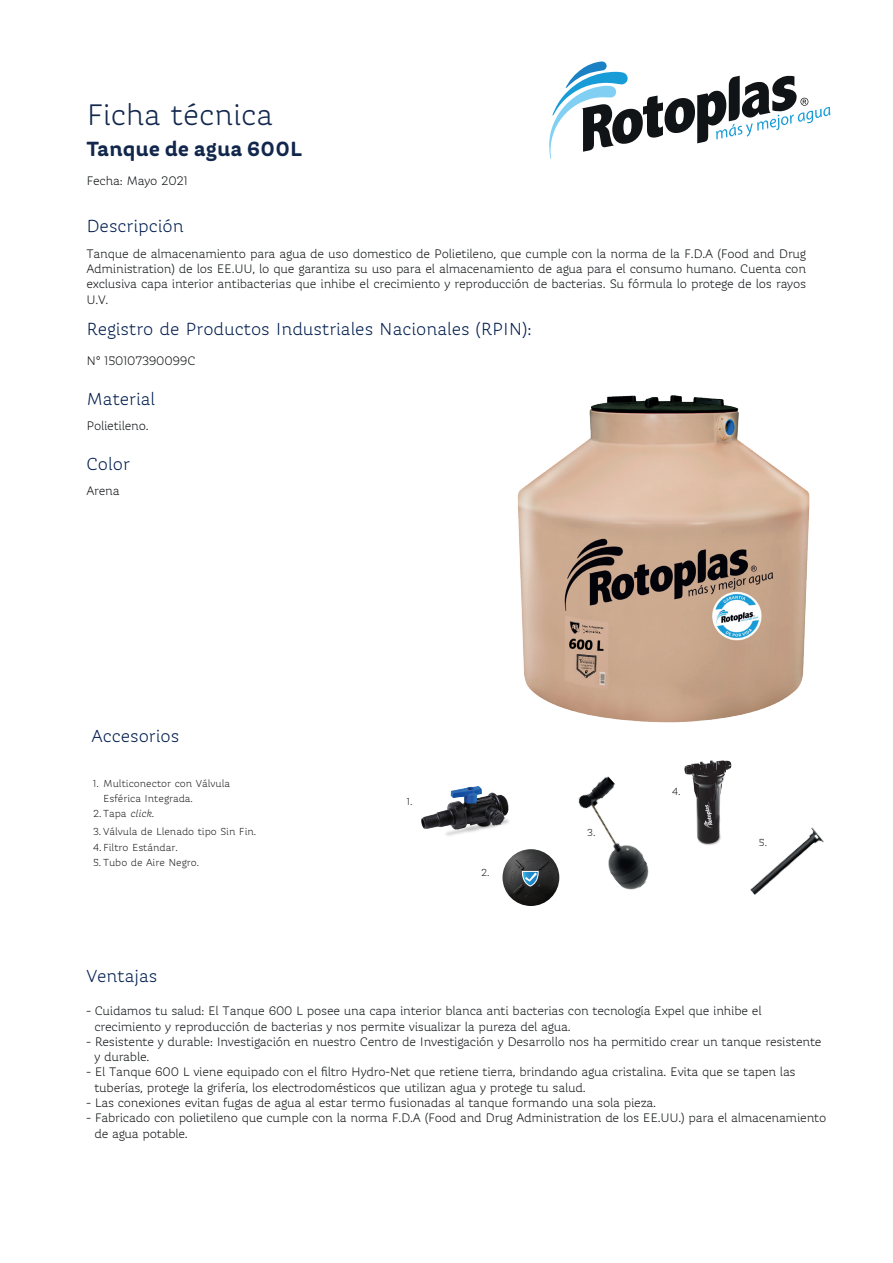
<style>
.page{position:relative;width:893px;height:1263px;background:#fff}
.page>*{position:absolute;margin:0;border:0;box-sizing:border-box;transform-origin:0 0}
.t1{font:300 30.6px "Rotoplas";color:#12274c}
.t2{font:700 20.7px "Rotoplas";color:#12274c}
.t3{font:300 18px "Rotoplas";color:#001d4e}
.t4{font:300 12.75px/15.3px "Rotoplas";letter-spacing:-.02em;color:#111416}
.t5{font:300 10.5px "Rotoplas";color:#231f20}
.s1{font-style:italic}
</style>
<div class="page">
<img style="left:750px;top:827px;width:74px;height:68px">
<img style="left:502px;top:849px;width:57px;height:57px;border-radius:28px">
<svg style="left:521px;top:871px;width:18px;height:15px"></svg>
<img style="left:421px;top:786px;width:106px;height:67px">
<img style="left:694px;top:792px;width:27px;height:53px">
<img style="left:479px;top:395px;width:331px;height:397px">
<img style="left:558px;top:774px;width:120px;height:116px">
<svg style="left:549px;top:61px;width:281px;height:98px"></svg>
<h1 class="t1" style="left:86px;top:97px;width:188px">Ficha técnica</h1>
<h2 class="t2" style="left:86px;top:137px;width:217px">Tanque de agua 600L</h2>
<p class="t4" style="left:86px;top:173px;width:103px">Fecha: Mayo 2021</p>
<h3 class="t3" style="left:86px;top:216px;width:99px">Descripción</h3>
<p class="t4" style="left:86px;top:246px;width:721px;text-align:justify">Tanque de almacenamiento para agua de uso domestico de Polietileno, que cumple con la norma de la F.D.A (Food and Drug Administration) de los EE.UU, lo que garantiza su uso para el almacenamiento de agua para el consumo humano. Cuenta con exclusiva capa interior antibacterias que inhibe el crecimiento y reproducción de bacterias. Su fórmula lo protege de los rayos U.V.</p>
<h3 class="t3" style="left:86px;top:319px;width:447px">Registro de Productos Industriales Nacionales (RPIN):</h3>
<p class="t4" style="left:86px;top:353px;width:111px">N° 150107390099C</p>
<h3 class="t3" style="left:86px;top:389px;width:70px">Material</h3>
<p class="t4" style="left:86px;top:418px;width:64px">Polietileno.</p>
<h3 class="t3" style="left:86px;top:453px;width:45px">Color</h3>
<p class="t4" style="left:86px;top:483px;width:35px">Arena</p>
<h3 class="t3" style="left:91px;top:726px;width:89px">Accesorios</h3>
<p class="t5" style="left:93px;top:778px;width:139px">1. Multiconector con Válvula</p>
<p class="t5" style="left:103px;top:793px;width:91px">Esférica Integrada.</p>
<p class="t5" style="left:93px;top:808px;width:63px">2.Tapa <span class="s1">click</span>.</p>
<p class="t5" style="left:93px;top:857px;width:108px">5. Tubo de Aire Negro.</p>
<p class="t5" style="left:93px;top:825px;width:165px">3. Válvula de Llenado tipo Sin Fin.</p>
<p class="t5" style="left:93px;top:842px;width:86px">4.Filtro Estándar.</p>
<p class="t5" style="left:407px;top:795px;width:7px">1.</p>
<p class="t5" style="left:481px;top:866px;width:10px">2.</p>
<p class="t5" style="left:587px;top:826px;width:10px">3.</p>
<p class="t5" style="left:672px;top:785px;width:10px">4.</p>
<p class="t5" style="left:759px;top:837px;width:10px">5.</p>
<h3 class="t3" style="left:86px;top:966px;width:72px">Ventajas</h3>
<p class="t4" style="left:94px;top:1003px;width:669px;text-indent:-8px">- Cuidamos tu salud: El Tanque 600 L posee una capa interior blanca anti bacterias con tecnología Expel que inhibe el crecimiento y reproducción de bacterias y nos permite visualizar la pureza del agua.</p>
<p class="t4" style="left:94px;top:1034px;width:729px;text-indent:-8px">- Resistente y durable: Investigación en nuestro Centro de Investigación y Desarrollo nos ha permitido crear un tanque resistente y durable.</p>
<p class="t4" style="left:94px;top:1064px;width:703px;text-indent:-8px">- El Tanque 600 L viene equipado con el filtro Hydro-Net que retiene tierra, brindando agua cristalina. Evita que se tapen las tuberías, protege la grifería, los electrodomésticos que utilizan agua y protege tu salud.</p>
<p class="t4" style="left:86px;top:1095px;width:571px">- Las conexiones evitan fugas de agua al estar termo fusionadas al tanque formando una sola pieza.</p>
<p class="t4" style="left:94px;top:1110px;width:733px;text-indent:-8px">- Fabricado con polietileno que cumple con la norma F.D.A (Food and Drug Administration de los EE.UU.) para el almacenamiento de agua potable.</p>
</div>
